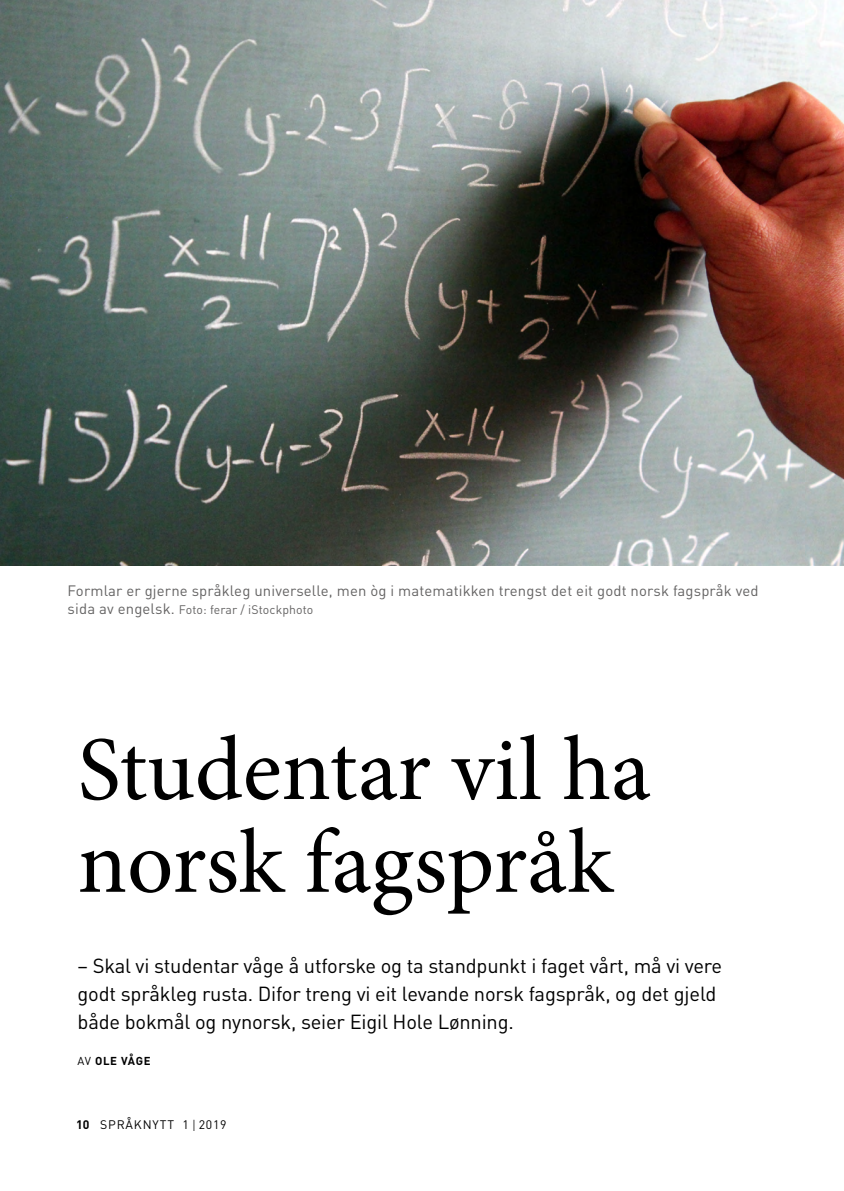
<style>
.page{position:relative;width:844px;height:1191px;background:#fff}
.page>*{position:absolute;margin:0;border:0;box-sizing:border-box;transform-origin:0 0}
.t1{font:91px/92.8px "Minion Pro";letter-spacing:-.005em;color:#000}
.t2{font:20.12px/28px "DINOT";letter-spacing:-.01em;color:#000}
.t3{font:14.88px "DINOT";letter-spacing:.01em;color:#646363}
.t4{font:12.25px "DINOT";letter-spacing:.01em;color:#646363}
.t5{font:12.25px "DINOT";letter-spacing:.07em;color:#000}
.t6{font:700 11.38px "DINOT";letter-spacing:.06em;color:#000}
.s1{font-size:14.88px}
.s2{font-weight:400}
.s3{font-weight:700}
.s4{font-weight:500;font-size:15.75px}
</style>
<div class="page">
<img style="left:0;top:0;width:843px;height:565px">
<p class="t3" style="left:68px;top:581px;width:692px">Formlar er gjerne språkleg universelle, men òg i matematikken trengst det eit godt norsk fagspråk ved</p>
<p class="t4" style="left:68px;top:601px;width:247px"><span class="s1">sida av engelsk.</span> Foto: ferar / iStockphoto</p>
<h1 class="t1" style="left:78px;top:724px;width:574px">Studentar vil ha norsk fagspråk</h1>
<p class="t2" style="left:78px;top:951px;width:646px">– Skal vi studentar våge å utforske og ta standpunkt i faget vårt, må vi vere godt språkleg rusta. Difor treng vi eit levande norsk fagspråk, og det gjeld både bokmål og nynorsk, seier Eigil Hole Lønning.</p>
<p class="t6" style="left:78px;top:1053px;width:74px"><span class="s2">AV</span> OLE VÅGE</p>
<p class="t5" style="left:76px;top:1117px;width:152px"><span class="s3">10</span> SPRÅKNYTT 1 <span class="s4">I</span> 2019</p>
</div>
